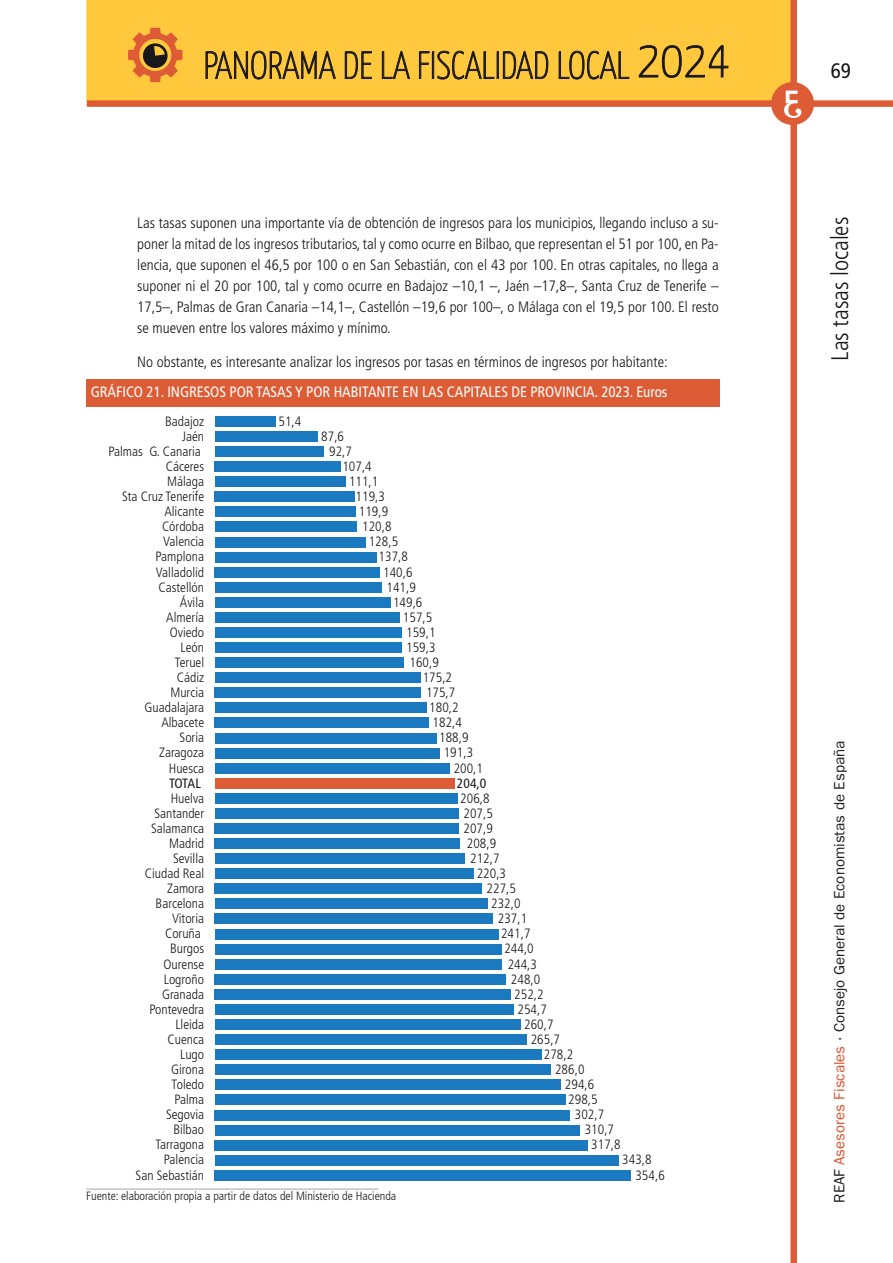
<style>
.page{position:relative;width:893px;height:1263px;background:#fff}
.page>*{position:absolute;margin:0;border:0;box-sizing:border-box;transform-origin:0 0}
.t1{font:100 38.55px "Yanone Kaffeesatz";color:#18171b}
.t2{font:300 condensed 24px "Frutiger";color:#15161a}
.t3{font:condensed 21px "Frutiger";color:#15161a}
.t4{font:300 condensed 15px/21px "Frutiger";color:#15161a;text-align:justify}
.t5{font:condensed 15px "Frutiger";letter-spacing:-.005em;color:#fff}
.t6{font:15px "Franklin Gothic";color:#231f20}
.t7{font:300 condensed 13.5px/15.1px "Frutiger";color:#18171b;text-align:right}
.t8{font:condensed 13.5px "Frutiger";letter-spacing:-.02em;color:#18171b}
.t9{font:300 condensed 12px "Frutiger";color:#15161a}
.s1{font-size:52.35px}
.s2{color:#18171b}
.s3{color:#da512b}
</style>
<div class="page">
<div style="left:86px;top:0;width:704px;height:102px;background:#ffc83d"></div>
<div style="left:790px;top:0;width:7px;height:1263px;background:#dd5c35"></div>
<div style="left:87px;top:100px;width:806px;height:7px;background:#dd5c35"></div>
<div style="left:771px;top:82px;width:43px;height:43px;background:#dd5c35;border-radius:50%"></div>
<svg style="left:784px;top:91px;width:17px;height:27px"></svg>
<svg style="left:128px;top:28px;width:54px;height:54px;background:#d18435"></svg>
<div style="left:86px;top:380px;width:634px;height:27px;background:#dc5c35"></div>
<div style="left:215px;top:416px;width:60px;height:11px;background:#1b79bf"></div>
<div style="left:215px;top:431px;width:103px;height:11px;background:#1b79bf"></div>
<div style="left:215px;top:446px;width:109px;height:11px;background:#1b79bf"></div>
<div style="left:215px;top:461px;width:126px;height:11px;background:#1b79bf"></div>
<div style="left:215px;top:476px;width:130px;height:11px;background:#1b79bf"></div>
<div style="left:215px;top:491px;width:140px;height:11px;background:#1b79bf"></div>
<div style="left:215px;top:506px;width:141px;height:11px;background:#1b79bf"></div>
<div style="left:215px;top:522px;width:142px;height:10px;background:#1b79bf"></div>
<div style="left:215px;top:537px;width:151px;height:10px;background:#1b79bf"></div>
<div style="left:215px;top:552px;width:162px;height:11px;background:#1b79bf"></div>
<div style="left:215px;top:567px;width:165px;height:11px;background:#1b79bf"></div>
<div style="left:215px;top:582px;width:166px;height:11px;background:#1b79bf"></div>
<div style="left:215px;top:597px;width:175px;height:11px;background:#1b79bf"></div>
<div style="left:215px;top:612px;width:185px;height:11px;background:#1b79bf"></div>
<div style="left:215px;top:627px;width:187px;height:11px;background:#1b79bf"></div>
<div style="left:215px;top:642px;width:187px;height:11px;background:#1b79bf"></div>
<div style="left:215px;top:657px;width:189px;height:11px;background:#1b79bf"></div>
<div style="left:215px;top:672px;width:205px;height:11px;background:#1b79bf"></div>
<div style="left:215px;top:687px;width:206px;height:11px;background:#1b79bf"></div>
<div style="left:215px;top:702px;width:211px;height:11px;background:#1b79bf"></div>
<div style="left:215px;top:718px;width:214px;height:10px;background:#1b79bf"></div>
<div style="left:215px;top:733px;width:221px;height:10px;background:#1b79bf"></div>
<div style="left:215px;top:748px;width:224px;height:11px;background:#1b79bf"></div>
<div style="left:215px;top:763px;width:235px;height:11px;background:#1b79bf"></div>
<div style="left:215px;top:778px;width:239px;height:11px;background:#dc5c35"></div>
<div style="left:215px;top:793px;width:242px;height:11px;background:#1b79bf"></div>
<div style="left:215px;top:808px;width:243px;height:11px;background:#1b79bf"></div>
<div style="left:215px;top:823px;width:244px;height:11px;background:#1b79bf"></div>
<div style="left:215px;top:838px;width:245px;height:11px;background:#1b79bf"></div>
<div style="left:215px;top:853px;width:249px;height:11px;background:#1b79bf"></div>
<div style="left:215px;top:868px;width:258px;height:11px;background:#1b79bf"></div>
<div style="left:215px;top:883px;width:267px;height:11px;background:#1b79bf"></div>
<div style="left:215px;top:898px;width:272px;height:11px;background:#1b79bf"></div>
<div style="left:215px;top:914px;width:278px;height:10px;background:#1b79bf"></div>
<div style="left:215px;top:929px;width:283px;height:11px;background:#1b79bf"></div>
<div style="left:215px;top:944px;width:286px;height:11px;background:#1b79bf"></div>
<div style="left:215px;top:959px;width:286px;height:11px;background:#1b79bf"></div>
<div style="left:215px;top:974px;width:291px;height:11px;background:#1b79bf"></div>
<div style="left:215px;top:989px;width:296px;height:11px;background:#1b79bf"></div>
<div style="left:215px;top:1004px;width:299px;height:11px;background:#1b79bf"></div>
<div style="left:215px;top:1019px;width:306px;height:11px;background:#1b79bf"></div>
<div style="left:215px;top:1034px;width:312px;height:11px;background:#1b79bf"></div>
<div style="left:215px;top:1049px;width:326px;height:11px;background:#1b79bf"></div>
<div style="left:215px;top:1064px;width:335px;height:11px;background:#1b79bf"></div>
<div style="left:215px;top:1079px;width:346px;height:11px;background:#1b79bf"></div>
<div style="left:215px;top:1095px;width:350px;height:10px;background:#1b79bf"></div>
<div style="left:215px;top:1110px;width:355px;height:10px;background:#1b79bf"></div>
<div style="left:215px;top:1125px;width:364px;height:11px;background:#1b79bf"></div>
<div style="left:215px;top:1140px;width:373px;height:11px;background:#1b79bf"></div>
<div style="left:215px;top:1155px;width:403px;height:11px;background:#1b79bf"></div>
<div style="left:215px;top:1170px;width:416px;height:11px;background:#1b79bf"></div>
<hr style="left:86px;top:1189px;width:292px;height:1px;background:#a8a29a">
<h1 class="t1" style="left:204px;top:51px;width:528px">PANORAMA DE LA FISCALIDAD LOCAL <span class="s1">2024</span></h1>
<p class="t4" style="left:137px;top:213px;width:583px">Las tasas suponen una importante vía de obtención de ingresos para los municipios, llegando incluso a su&shy;poner la mitad de los ingresos tributarios, tal y como ocurre en Bilbao, que representan el 51 por 100, en Pa&shy;lencia, que suponen el 46,5 por 100 o en San Sebastián, con el 43 por 100. En otras capitales, no llega a suponer ni el 20 por 100, tal y como ocurre en Badajoz –10,1 –, Jaén –17,8–, Santa Cruz de Tenerife – 17,5–, Palmas de Gran Canaria –14,1–, Castellón –19,6 por 100–, o Málaga con el 19,5 por 100. El resto se mueven entre los valores máximo y mínimo.</p>
<p class="t4" style="left:137px;top:352px;width:532px">No obstante, es interesante analizar los ingresos por tasas en términos de ingresos por habitante:</p>
<p class="t5" style="left:91px;top:385px;width:578px">GRÁFICO 21. INGRESOS POR TASAS Y POR HABITANTE EN LAS CAPITALES DE PROVINCIA. 2023. Euros</p>
<p class="t7" style="left:108px;top:414px;width:97px">Badajoz<br>Jaén<br>Palmas G. Canaria<br>Cáceres<br>Málaga<br>Sta Cruz Tenerife<br>Alicante<br>Córdoba<br>Valencia<br>Pamplona<br>Valladolid<br>Castellón<br>Ávila<br>Almería<br>Oviedo<br>León<br>Teruel<br>Cádiz<br>Murcia<br>Guadalajara<br>Albacete<br>Soria<br>Zaragoza<br>Huesca</p>
<p class="t8" style="left:169px;top:776px;width:33px">TOTAL</p>
<p class="t7" style="left:136px;top:791px;width:70px">Huelva<br>Santander<br>Salamanca<br>Madrid<br>Sevilla<br>Ciudad Real<br>Zamora<br>Barcelona<br>Vitoria<br>Coruña<br>Burgos<br>Ourense<br>Logroño<br>Granada<br>Pontevedra<br>Lleida<br>Cuenca<br>Lugo<br>Girona<br>Toledo<br>Palma<br>Segovia<br>Bilbao<br>Tarragona<br>Palencia<br>San Sebastián</p>
<p class="t7" style="left:278px;top:414px;width:24px">51,4</p>
<p class="t7" style="left:321px;top:429px;width:24px">87,6</p>
<p class="t7" style="left:329px;top:444px;width:24px">92,7</p>
<p class="t7" style="left:342px;top:459px;width:31px">107,4</p>
<p class="t7" style="left:349px;top:475px;width:31px">111,1</p>
<p class="t7" style="left:356px;top:490px;width:31px">119,3</p>
<p class="t7" style="left:359px;top:505px;width:31px">119,9</p>
<p class="t7" style="left:362px;top:520px;width:31px">120,8</p>
<p class="t7" style="left:369px;top:535px;width:31px">128,5</p>
<p class="t7" style="left:379px;top:550px;width:31px">137,8</p>
<p class="t7" style="left:383px;top:565px;width:31px">140,6</p>
<p class="t7" style="left:386px;top:580px;width:31px">141,9</p>
<p class="t7" style="left:393px;top:595px;width:31px">149,6</p>
<p class="t7" style="left:403px;top:610px;width:31px">157,5</p>
<p class="t7" style="left:406px;top:625px;width:31px">159,1</p>
<p class="t7" style="left:406px;top:640px;width:31px">159,3</p>
<p class="t7" style="left:409px;top:655px;width:31px">160,9</p>
<p class="t7" style="left:423px;top:671px;width:31px">175,2</p>
<p class="t7" style="left:426px;top:686px;width:31px">175,7</p>
<p class="t7" style="left:429px;top:701px;width:31px">180,2</p>
<p class="t7" style="left:433px;top:716px;width:31px">182,4</p>
<p class="t7" style="left:439px;top:731px;width:31px">188,9</p>
<p class="t7" style="left:444px;top:746px;width:31px">191,3</p>
<p class="t7" style="left:454px;top:761px;width:31px">200,1</p>
<p class="t8" style="left:457px;top:776px;width:31px">204,0</p>
<p class="t7" style="left:460px;top:791px;width:31px">206,8</p>
<p class="t7" style="left:463px;top:806px;width:31px">207,5</p>
<p class="t7" style="left:463px;top:821px;width:31px">207,9</p>
<p class="t7" style="left:467px;top:836px;width:31px">208,9</p>
<p class="t7" style="left:470px;top:851px;width:31px">212,7</p>
<p class="t7" style="left:477px;top:867px;width:31px">220,3</p>
<p class="t7" style="left:487px;top:882px;width:31px">227,5</p>
<p class="t7" style="left:491px;top:897px;width:31px">232,0</p>
<p class="t7" style="left:498px;top:912px;width:31px">237,1</p>
<p class="t7" style="left:501px;top:927px;width:31px">241,7</p>
<p class="t7" style="left:504px;top:942px;width:31px">244,0</p>
<p class="t7" style="left:508px;top:957px;width:31px">244,3</p>
<p class="t7" style="left:511px;top:972px;width:31px">248,0</p>
<p class="t7" style="left:514px;top:987px;width:31px">252,2</p>
<p class="t7" style="left:517px;top:1002px;width:31px">254,7</p>
<p class="t7" style="left:524px;top:1017px;width:31px">260,7</p>
<p class="t7" style="left:531px;top:1032px;width:31px">265,7</p>
<p class="t7" style="left:544px;top:1047px;width:31px">278,2</p>
<p class="t7" style="left:555px;top:1063px;width:31px">286,0</p>
<p class="t7" style="left:565px;top:1078px;width:31px">294,6</p>
<p class="t7" style="left:568px;top:1093px;width:31px">298,5</p>
<p class="t7" style="left:575px;top:1108px;width:31px">302,7</p>
<p class="t7" style="left:585px;top:1123px;width:31px">310,7</p>
<p class="t7" style="left:591px;top:1138px;width:31px">317,8</p>
<p class="t7" style="left:635px;top:1153px;width:31px;text-align:left;text-indent:-13px">343,8<br>354,6</p>
<p class="t9" style="left:86px;top:1190px;width:311px">Fuente: elaboración propia a partir de datos del Ministerio de Hacienda</p>
<h3 class="t3" style="left:831px;top:61px;width:22px">69</h3>
<h2 class="t2" style="left:828px;top:361px;width:145px;rotate:-90deg">Las tasas locales</h2>
<p class="t6" style="left:830px;top:1203px;width:463px;rotate:-90deg"><span class="s2">REAF</span> <span class="s3">Asesores Fiscales</span> · Consejo General de Economistas de España</p>
</div>
